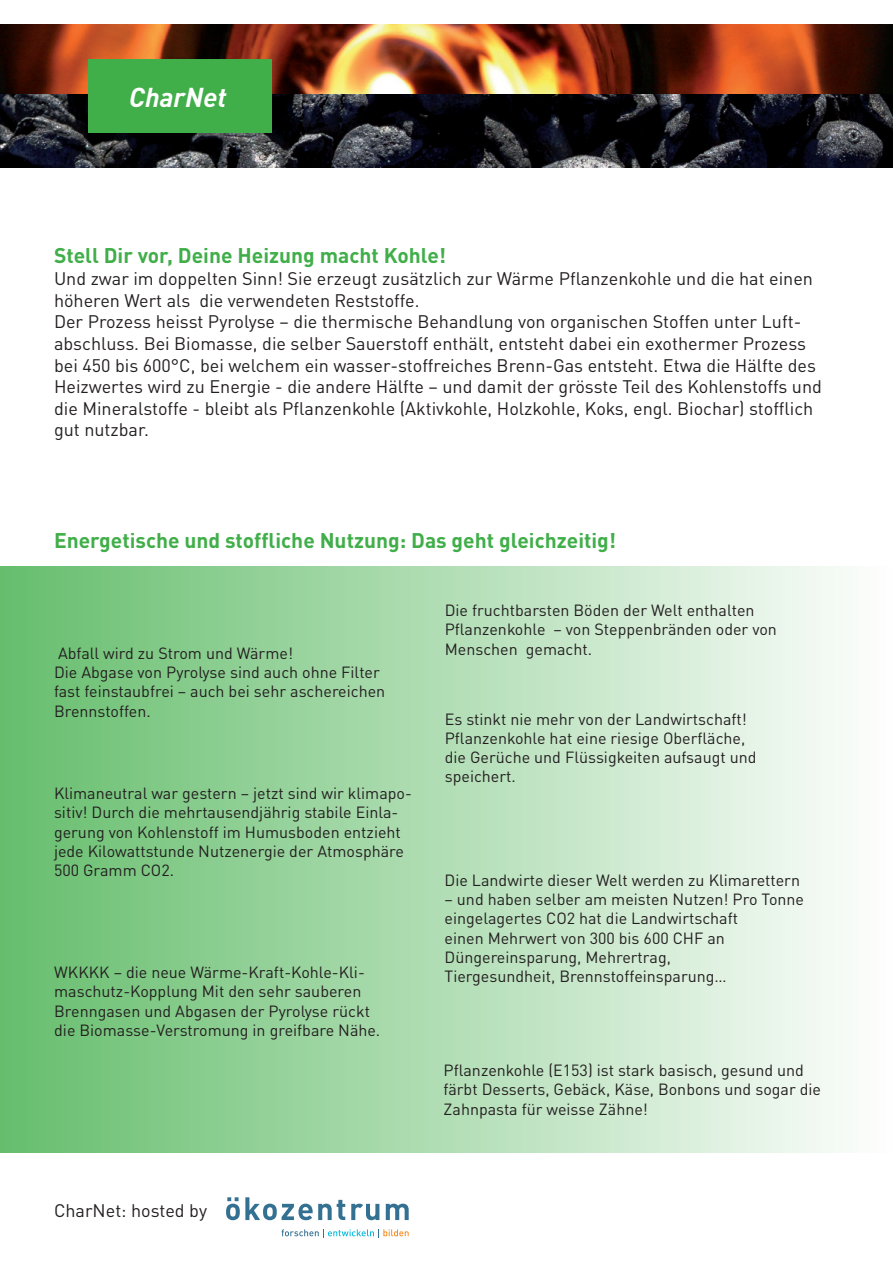
<style>
.page{position:relative;width:893px;height:1263px;background:#fff}
.page>*{position:absolute;margin:0;border:0;box-sizing:border-box;transform-origin:0 0}
.t1{font:italic 700 27px "DINOT";color:#fff}
.t2{font:700 21px "DINOT";color:#40ae49}
.t3{font:18px/21.6px "DINOT";color:#231f20}
.t4{font:16.05px/19.2px "DINOT";color:#231f20}
</style>
<div class="page">
<img style="left:0;top:24px;width:893px;height:143px">
<div style="left:88px;top:60px;width:184px;height:73px;background:#40ae49"></div>
<div style="left:0;top:567px;width:893px;height:586px;background:linear-gradient(to right,#66be6d,#fefefe)"></div>
<svg style="left:351px;top:1204px;width:28px;height:16px"></svg>
<svg style="left:386px;top:1204px;width:23px;height:16px"></svg>
<svg style="left:282px;top:1229px;width:127px;height:9px"></svg>
<svg style="left:226px;top:1197px;width:119px;height:23px"></svg>
<h1 class="t1" style="left:129px;top:79px;width:99px">CharNet</h1>
<h2 class="t2" style="left:54px;top:242px;width:394px">Stell Dir vor, Deine Heizung macht Kohle!</h2>
<p class="t3" style="left:54px;top:267px;width:769px">Und zwar im doppelten Sinn! Sie erzeugt zusätzlich zur Wärme Pflanzenkohle und die hat einen höheren Wert als die verwendeten Reststoffe.<br>Der Prozess heisst Pyrolyse – die thermische Behandlung von organischen Stoffen unter Luft&shy;abschluss. Bei Biomasse, die selber Sauerstoff enthält, entsteht dabei ein exothermer Prozess bei 450 bis 600°C, bei welchem ein wasser-stoffreiches Brenn-Gas entsteht. Etwa die Hälfte des Heizwertes wird zu Energie - die andere Hälfte – und damit der grösste Teil des Kohlenstoffs und die Mineralstoffe - bleibt als Pflanzenkohle (Aktivkohle, Holzkohle, Koks, engl. Biochar) stofflich gut nutzbar.</p>
<h2 class="t2" style="left:54px;top:527px;width:564px">Energetische und stoffliche Nutzung: Das geht gleichzeitig!</h2>
<p class="t4" style="left:54px;top:643px;width:333px">Abfall wird zu Strom und Wärme!<br>Die Abgase von Pyrolyse sind auch ohne Filter fast feinstaubfrei – auch bei sehr aschereichen Brennstoffen.</p>
<p class="t4" style="left:54px;top:783px;width:359px">Klimaneutral war gestern – jetzt sind wir klimapo&shy;sitiv! Durch die mehrtausendjährig stabile Einla&shy;gerung von Kohlenstoff im Humusboden entzieht jede Kilowattstunde Nutzenergie der Atmosphäre 500 Gramm CO2.</p>
<p class="t4" style="left:54px;top:962px;width:328px">WKKKK – die neue Wärme-Kraft-Kohle-Kli&shy;maschutz-Kopplung Mit den sehr sauberen Brenngasen und Abgasen der Pyrolyse rückt die Biomasse-Verstromung in greifbare Nähe.</p>
<p class="t4" style="left:445px;top:600px;width:334px">Die fruchtbarsten Böden der Welt enthalten<br>Pflanzenkohle – von Steppenbränden oder von<br>Menschen gemacht.</p>
<p class="t4" style="left:445px;top:709px;width:313px">Es stinkt nie mehr von der Landwirtschaft!<br>Pflanzenkohle hat eine riesige Oberfläche, die Gerüche und Flüssigkeiten aufsaugt und speichert.</p>
<p class="t4" style="left:445px;top:870px;width:357px">Die Landwirte dieser Welt werden zu Klimarettern</p>
<p class="t4" style="left:445px;top:889px;width:361px">– und haben selber am meisten Nutzen! Pro Tonne eingelagertes CO2 hat die Landwirtschaft<br>einen Mehrwert von 300 bis 600 CHF an Düngereinsparung, Mehrertrag,<br>Tiergesundheit, Brennstoffeinsparung…</p>
<p class="t4" style="left:444px;top:1060px;width:379px">Pflanzenkohle (E153) ist stark basisch, gesund und färbt Desserts, Gebäck, Käse, Bonbons und sogar die<br>Zahnpasta für weisse Zähne!</p>
<p class="t3" style="left:54px;top:1199px;width:155px">CharNet: hosted by</p>
</div>
